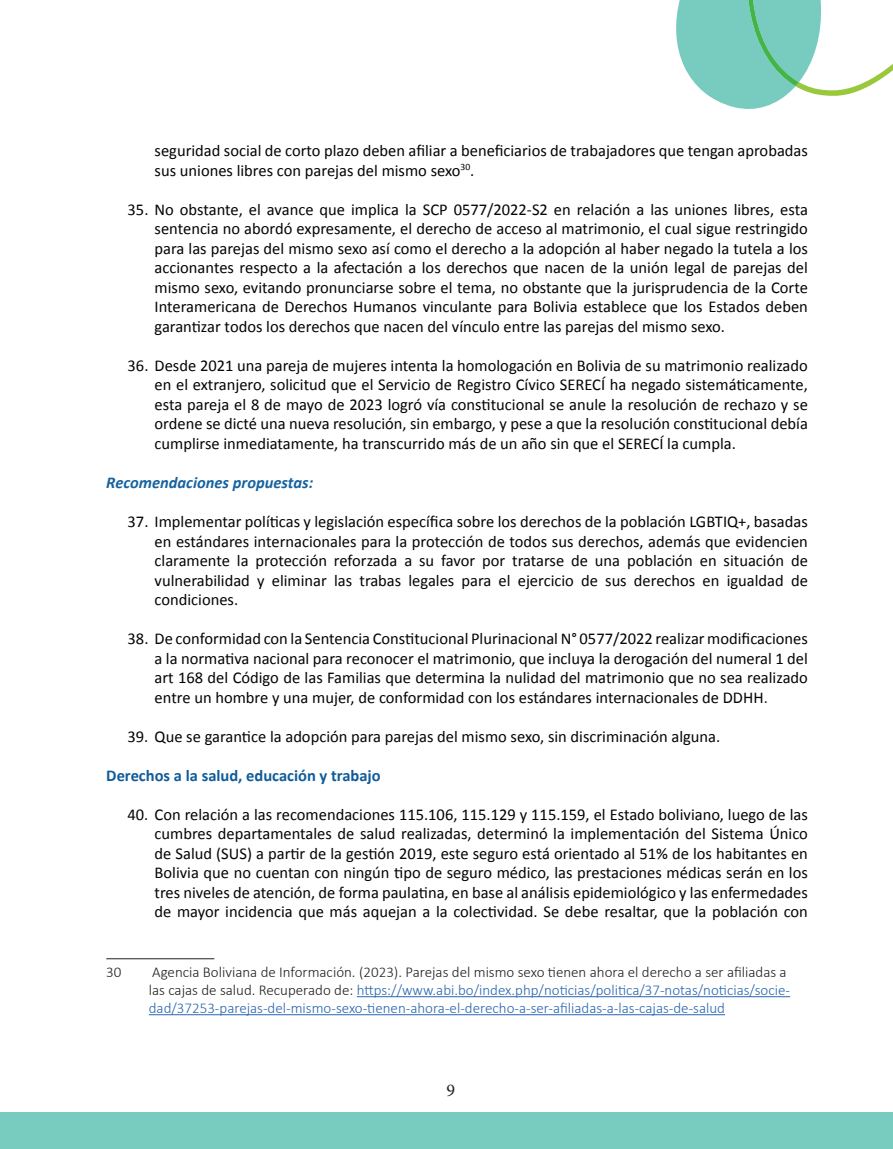
<style>
.page{position:relative;width:893px;height:1149px;background:#fff}
.page>*{position:absolute;margin:0;border:0;box-sizing:border-box;transform-origin:0 0}
.t1{font:18px "Minion Pro";color:#231f20}
.t2{font:16.5px/19.5px "Calibri";color:#040503;text-align:justify}
.t3{font:700 16.5px "Calibri";color:#0f5c9a}
.t4{font:italic 700 16.5px "Calibri";color:#16629f}
.t5{font:300 15px/18px "Calibri";color:#2865b1}
.t6{font:300 15px "Calibri";color:#231f20}
.s1{color:#231f20}
</style>
<div class="page">
<div style="left:0;top:1112px;width:893px;height:36px;background:#78cbbf"></div>
<svg style="left:676px;top:0;width:217px;height:109px"></svg>
<hr style="left:106px;top:958px;width:108px;height:1px;background:#231f20">
<hr style="left:357px;top:995px;width:433px;height:1px;background:#2865b1">
<hr style="left:149px;top:1013px;width:576px;height:1px;background:#2865b1">
<p class="t2" style="left:155px;top:140px;width:655px">seguridad social de corto plazo deben afiliar a beneficiarios de trabajadores que tengan aprobadas sus uniones libres con parejas del mismo sexo<sup>30</sup>.</p>
<p class="t2" style="left:155px;top:199px;width:655px;text-indent:-27px">35. No obstante, el avance que implica la SCP 0577/2022-S2 en relación a las uniones libres, esta sentencia no abordó expresamente, el derecho de acceso al matrimonio, el cual sigue restringido para las parejas del mismo sexo así como el derecho a la adopción al haber negado la tutela a los accionantes respecto a la afectación a los derechos que nacen de la unión legal de parejas del mismo sexo, evitando pronunciarse sobre el tema, no obstante que la jurisprudencia de la Corte Interamericana de Derechos Humanos vinculante para Bolivia establece que los Estados deben garantizar todos los derechos que nacen del vínculo entre las parejas del mismo sexo.</p>
<p class="t2" style="left:155px;top:355px;width:655px;text-indent:-27px">36. Desde 2021 una pareja de mujeres intenta la homologación en Bolivia de su matrimonio realizado en el extranjero, solicitud que el Servicio de Registro Cívico SERECÍ ha negado sistemáticamente, esta pareja el 8 de mayo de 2023 logró vía constitucional se anule la resolución de rechazo y se ordene se dicté una nueva resolución, sin embargo, y pese a que la resolución constitucional debía cumplirse inmediatamente, ha transcurrido más de un año sin que el SERECÍ la cumpla.</p>
<p class="t4" style="left:106px;top:470px;width:208px">Recomendaciones propuestas:</p>
<p class="t2" style="left:155px;top:511px;width:655px;text-indent:-27px">37. Implementar políticas y legislación específica sobre los derechos de la población LGBTIQ+, basadas en estándares internacionales para la protección de todos sus derechos, además que evidencien claramente la protección reforzada a su favor por tratarse de una población en situación de vulnerabilidad y eliminar las trabas legales para el ejercicio de sus derechos en igualdad de condiciones.</p>
<p class="t2" style="left:155px;top:628px;width:655px;text-indent:-27px">38. De conformidad con la Sentencia Constitucional Plurinacional N° 0577/2022 realizar modificaciones a la normativa nacional para reconocer el matrimonio, que incluya la derogación del numeral 1 del art 168 del Código de las Familias que determina la nulidad del matrimonio que no sea realizado entre un hombre y una mujer, de conformidad con los estándares internacionales de DDHH<span class="s1">.</span></p>
<p class="t2" style="left:128px;top:725px;width:594px">39. Que se garantice la adopción para parejas del mismo sexo, sin discriminación alguna.</p>
<p class="t3" style="left:106px;top:763px;width:276px">Derechos a la salud, educación y trabajo</p>
<p class="t2" style="left:155px;top:803px;width:655px;text-indent:-27px">40. Con relación a las recomendaciones 115.106, 115.129 y 115.159, el Estado boliviano, luego de las cumbres departamentales de salud realizadas, determinó la implementación del Sistema Único de Salud (SUS) a partir de la gestión 2019, este seguro está orientado al 51% de los habitantes en Bolivia que no cuentan con ningún tipo de seguro médico, las prestaciones médicas serán en los tres niveles de atención, de forma paulatina, en base al análisis epidemiológico y las enfermedades de mayor incidencia que más aquejan a la colectividad. Se debe resaltar, que la población con</p>
<p class="t6" style="left:106px;top:962px;width:17px">30</p>
<p class="t5" style="left:149px;top:962px;width:643px"><span class="s1">Agencia Boliviana de Información. (2023). Parejas del mismo sexo tienen ahora el derecho a ser afiliadas a las cajas de salud. Recuperado de:</span> https://www.abi.bo/index.php/noticias/politica/37-notas/noticias/socie&shy;dad/37253-parejas-del-mismo-sexo-tienen-ahora-el-derecho-a-ser-afiliadas-a-las-cajas-de-salud</p>
<p class="t1" style="left:446px;top:1077px;width:10px">9</p>
</div>
